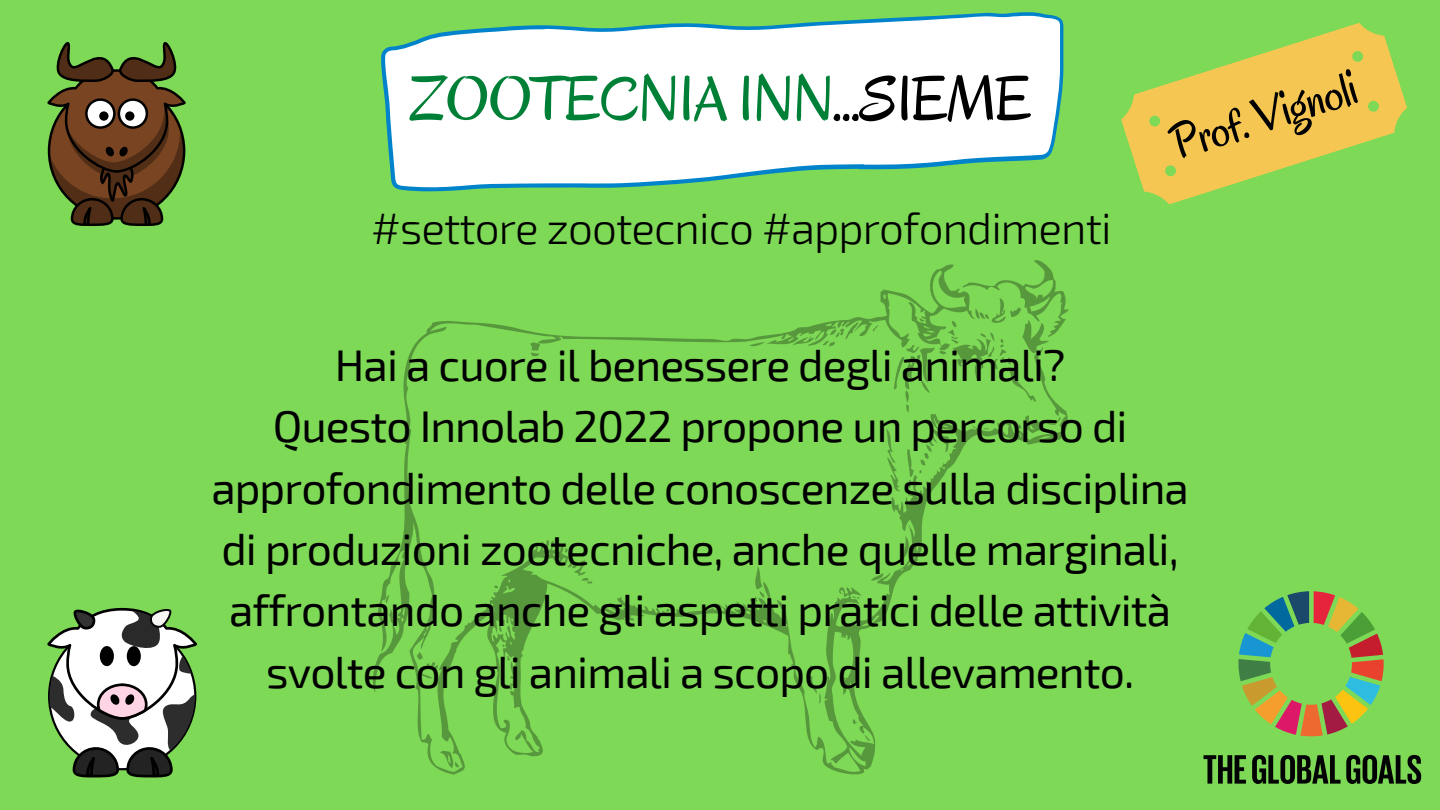
<style>
.page{position:relative;width:1440px;height:810px;background:#7ed957}
.page>*{position:absolute;margin:0;border:0;box-sizing:border-box;transform-origin:0 0}
.t1{font:64px "Oregano";letter-spacing:-.02em;color:#008037}
.t2{font:49px "Oregano";color:#000}
.t3{font:44.3px/61.4px "Exo 2";letter-spacing:-.02em;color:#000;text-align:center}
.t4{font:300 44px "Exo 2";letter-spacing:-.02em;color:#000}
.s1{color:#000}
</style>
<div class="page">
<svg style="left:372px;top:289px;width:559px;height:486px"></svg>
<svg style="left:556px;top:547px;width:37px;height:38px"></svg>
<svg style="left:860px;top:755px;width:4px;height:4px"></svg>
<svg style="left:870px;top:325px;width:9px;height:6px"></svg>
<svg style="left:792px;top:334px;width:22px;height:12px"></svg>
<svg style="left:864px;top:734px;width:6px;height:9px"></svg>
<svg style="left:440px;top:749px;width:19px;height:19px"></svg>
<svg style="left:886px;top:260px;width:183px;height:233px"></svg>
<svg style="left:530px;top:341px;width:10px;height:16px"></svg>
<svg style="left:47px;top:42px;width:139px;height:184px"></svg>
<svg style="left:381px;top:12px;width:682px;height:179px;background:#def2e2"></svg>
<svg style="left:1121px;top:23px;width:286px;height:182px;fill:#f6c652"></svg>
<svg style="left:47px;top:607px;width:150px;height:171px"></svg>
<div style="left:100px;top:646px;width:14px;height:20px;background:#000;border-radius:50%"></div>
<svg style="left:1252px;top:755px;width:169px;height:29px"></svg>
<svg style="left:1204px;top:755px;width:42px;height:29px"></svg>
<svg style="left:1239px;top:591px;width:145px;height:145px"></svg>
<p class="t1" style="left:409px;top:59px;width:624px">ZOOTECNIA INN<span class="s1">...SIEME</span></p>
<p class="t2" style="left:1162px;top:116px;width:195px;rotate:-18deg">Prof. Vignoli</p>
<p class="t4" style="left:371px;top:200px;width:742px">#settore zootecnico #approfondimenti</p>
<p class="t3" style="left:335px;top:332px;width:732px">Hai a cuore il benessere degli animali?</p>
<p class="t3" style="left:211px;top:394px;width:979px">Questo Innolab 2022 propone un percorso di approfondimento delle conoscenze sulla disciplina di produzioni zootecniche, anche quelle marginali, affrontando anche gli aspetti pratici delle attività svolte con gli animali a scopo di allevamento.</p>
</div>
